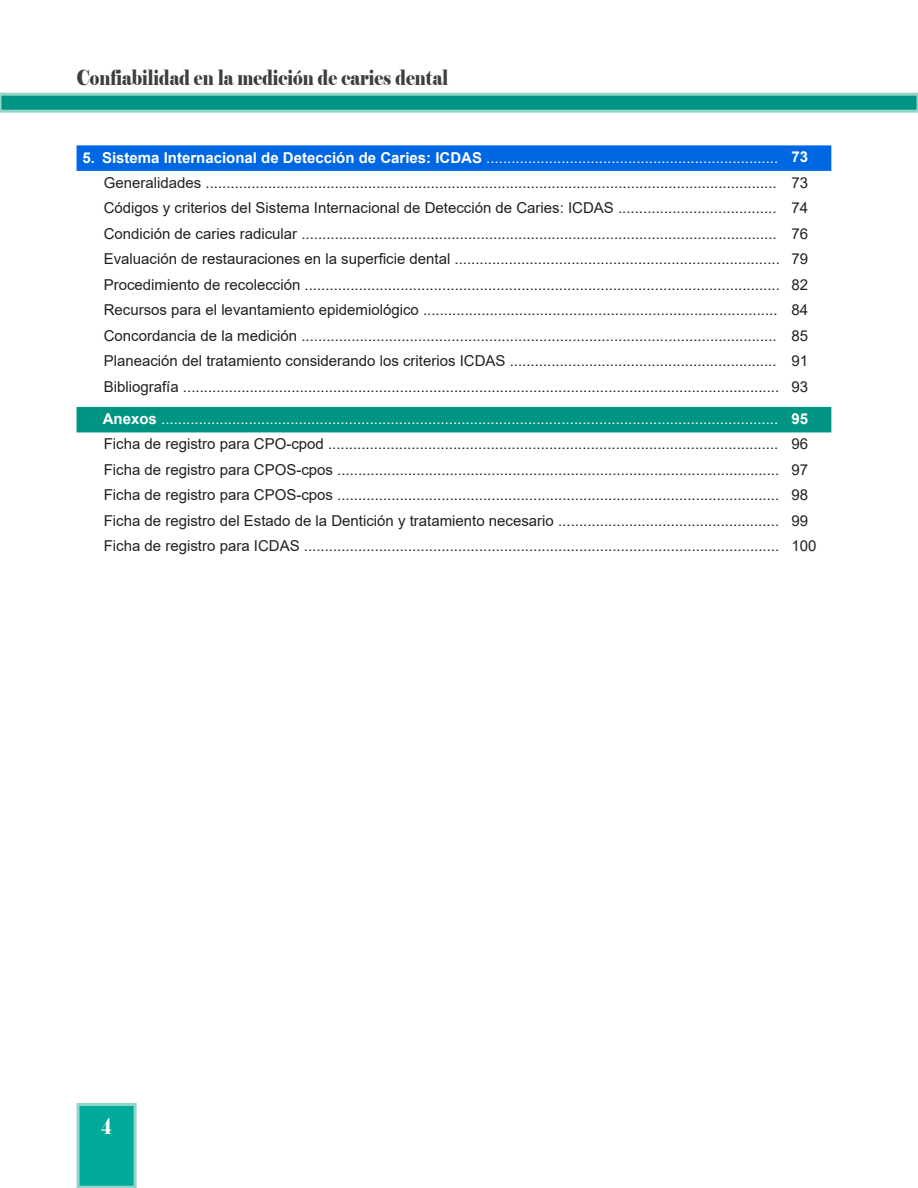
<style>
.page{position:relative;width:918px;height:1188px;background:#fff}
.page>*{position:absolute;margin:0;border:0;box-sizing:border-box;transform-origin:0 0}
.t1{font:21.6px "Elephant";color:#fff;scale:.67 1}
.t2{font:21px "Elephant";color:#3e3e3f;scale:.8 1}
.List_Paragraph{font:15px "Arial";color:#231f20}
.List_Paragraph-2{font:15px "Arial";color:#fff}
.t3{font:700 15px "Arial";color:#fff}
.s1{font-weight:700}
</style>
<div class="page">
<svg style="left:76px;top:1103px;width:61px;height:85px;background:#1ab1a3"></svg>
<svg style="left:0;top:92px;width:918px;height:21px;background:#36ab9d"></svg>
<svg style="left:77px;top:145px;width:754px;height:26px;background:#0469e2"></svg>
<div style="left:77px;top:407px;width:754px;height:25px;background:#009483"></div>
<h2 class="t2" style="left:77px;top:64px;width:466px">Confiabilidad en la medición de caries dental</h2>
<p class="List_Paragraph-2" style="left:83px;top:147px;width:697px"><span class="s1">5. Sistema Internacional de Detección de Caries: ICDAS</span> ......................................................................</p>
<p class="t3" style="left:792px;top:146px;width:18px">73</p>
<p class="List_Paragraph" style="left:104px;top:172px;width:675px">Generalidades .........................................................................................................................................</p>
<p class="List_Paragraph" style="left:792px;top:172px;width:18px">73</p>
<p class="List_Paragraph" style="left:104px;top:198px;width:674px">Códigos y criterios del Sistema Internacional de Detección de Caries: ICDAS ......................................</p>
<p class="List_Paragraph" style="left:792px;top:198px;width:18px">74</p>
<p class="List_Paragraph" style="left:104px;top:223px;width:674px">Condición de caries radicular ..................................................................................................................</p>
<p class="List_Paragraph" style="left:792px;top:223px;width:18px">76</p>
<p class="List_Paragraph" style="left:104px;top:249px;width:678px">Evaluación de restauraciones en la superficie dental ..............................................................................</p>
<p class="List_Paragraph" style="left:792px;top:249px;width:18px">79</p>
<p class="List_Paragraph" style="left:104px;top:274px;width:678px">Procedimiento de recolección ..................................................................................................................</p>
<p class="List_Paragraph" style="left:792px;top:274px;width:18px">82</p>
<p class="List_Paragraph" style="left:104px;top:300px;width:675px">Recursos para el levantamiento epidemiológico .....................................................................................</p>
<p class="List_Paragraph" style="left:792px;top:300px;width:18px">84</p>
<p class="List_Paragraph" style="left:104px;top:325px;width:674px">Concordancia de la medición ..................................................................................................................</p>
<p class="List_Paragraph" style="left:792px;top:325px;width:18px">85</p>
<p class="List_Paragraph" style="left:104px;top:351px;width:674px">Planeación del tratamiento considerando los criterios ICDAS ................................................................</p>
<p class="List_Paragraph" style="left:792px;top:351px;width:18px">91</p>
<p class="List_Paragraph" style="left:104px;top:376px;width:677px">Bibliografía ...............................................................................................................................................</p>
<p class="List_Paragraph" style="left:792px;top:376px;width:18px">93</p>
<p class="List_Paragraph-2" style="left:103px;top:408px;width:677px"><span class="s1">Anexos</span> ....................................................................................................................................................</p>
<p class="t3" style="left:792px;top:408px;width:18px">95</p>
<p class="List_Paragraph" style="left:104px;top:434px;width:676px">Ficha de registro para CPO-cpod ............................................................................................................</p>
<p class="List_Paragraph" style="left:792px;top:434px;width:18px">96</p>
<p class="List_Paragraph" style="left:104px;top:459px;width:677px">Ficha de registro para CPOS-cpos ..........................................................................................................</p>
<p class="List_Paragraph" style="left:792px;top:459px;width:18px">97</p>
<p class="List_Paragraph" style="left:104px;top:485px;width:677px">Ficha de registro para CPOS-cpos ..........................................................................................................</p>
<p class="List_Paragraph" style="left:792px;top:485px;width:18px">98</p>
<p class="List_Paragraph" style="left:104px;top:510px;width:677px">Ficha de registro del Estado de la Dentición y tratamiento necesario .....................................................</p>
<p class="List_Paragraph" style="left:792px;top:510px;width:18px">99</p>
<p class="List_Paragraph" style="left:104px;top:536px;width:677px">Ficha de registro para ICDAS ..................................................................................................................</p>
<p class="List_Paragraph" style="left:792px;top:536px;width:27px">100</p>
<p class="t1" style="left:102px;top:1113px;width:17px">4</p>
</div>
